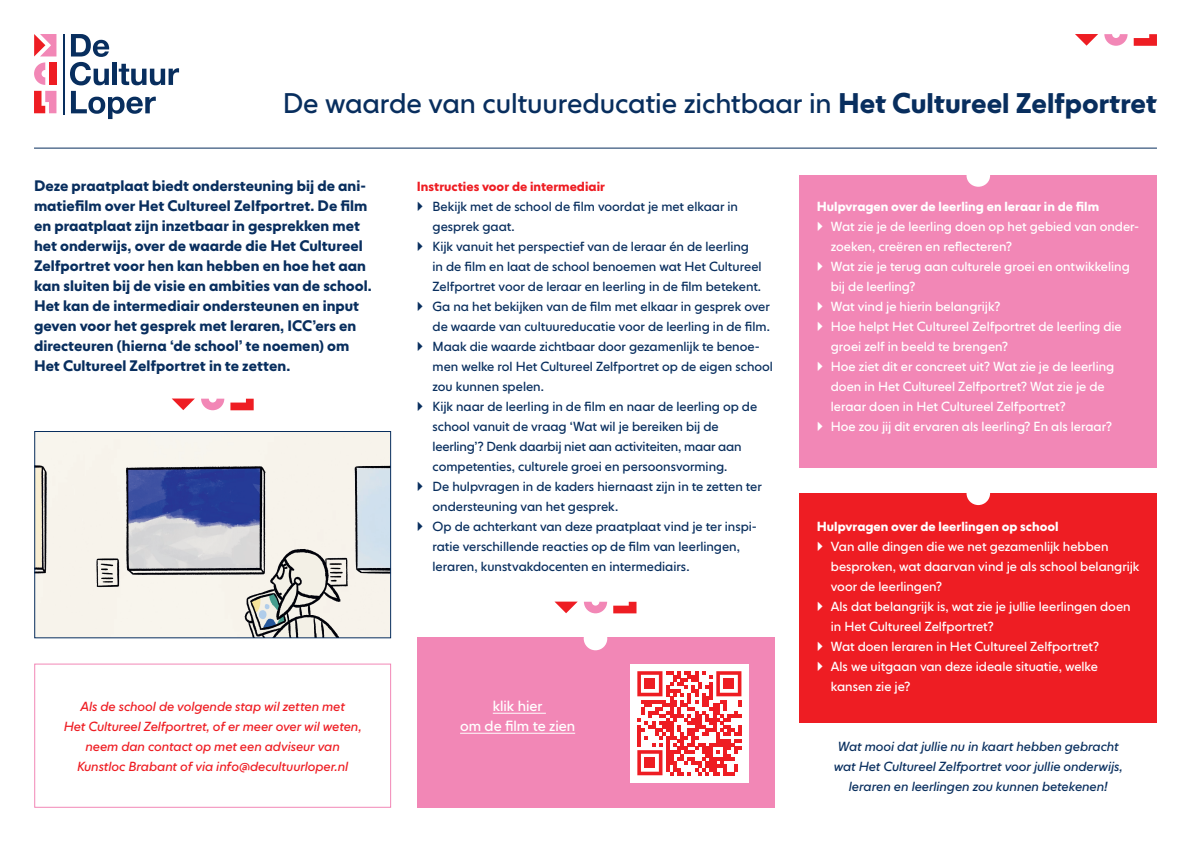
<style>
.page{position:relative;width:1191px;height:842px;background:#fff}
.page>*{position:absolute;margin:0;border:0;box-sizing:border-box;transform-origin:0 0}
.t1{font:28px "NEXT Book";letter-spacing:-.005em;color:#082e5e}
.t2{font:700 15px/20px "NEXT Book";letter-spacing:.005em;color:#082e5e}
.t3{font:14.5px/20px "NEXT Book";color:#fff;text-align:center}
.t4{font:13px/20px "NEXT Book";color:#082e5e}
.t5{font:13px/20px "NEXT Book";color:#fff}
.t6{font:italic 13px/20px "NEXT Book";color:#ee1d23;text-align:center}
.t7{font:italic 13px/20px "NEXT Book";color:#082e5e;text-align:center}
.t8{font:700 13px "NEXT Book";letter-spacing:.005em;color:#fff}
.t9{font:700 13px "NEXT Book";letter-spacing:.005em;color:#ee1d23}
.s1{font-weight:700}
</style>
<div class="page">
<img style="left:36px;top:433px;width:353px;height:203px">
<div style="left:34px;top:431px;width:357px;height:207px;border:1px solid #082e5e"></div>
<div style="left:799px;top:176px;width:358px;height:292px;background:#f287b6"></div>
<div style="left:966px;top:164px;width:24px;height:23px;background:#fff;border-radius:50%"></div>
<div style="left:799px;top:493px;width:358px;height:230px;background:#ee1d23"></div>
<div style="left:966px;top:481px;width:24px;height:24px;background:#fff;border-radius:50%"></div>
<div style="left:417px;top:638px;width:357px;height:170px;background:#f287b6"></div>
<div style="left:583px;top:627px;width:24px;height:23px;background:#fff;border-radius:50%"></div>
<div style="left:34px;top:664px;width:357px;height:144px;border:1px solid #f287b6"></div>
<svg style="left:630px;top:664px;width:118px;height:118px;background:#f79fa1"></svg>
<svg style="left:34px;top:34px;width:22px;height:22px"></svg>
<svg style="left:34px;top:91px;width:22px;height:22px"></svg>
<svg style="left:34px;top:62px;width:11px;height:23px"></svg>
<div style="left:49px;top:62px;width:7px;height:23px;background:#ee1d23"></div>
<svg style="left:70px;top:34px;width:39px;height:51px"></svg>
<div style="left:112px;top:62px;width:5px;height:23px;background:#082e5e"></div>
<svg style="left:119px;top:64px;width:60px;height:21px"></svg>
<svg style="left:71px;top:91px;width:85px;height:28px"></svg>
<hr style="left:63px;top:34px;width:1px;height:80px;background:#082e5e">
<hr style="left:34px;top:148px;width:1123px;height:1px;background:#082e5e">
<svg style="left:1075px;top:34px;width:23px;height:12px"></svg>
<svg style="left:1133px;top:34px;width:24px;height:12px"></svg>
<svg style="left:1104px;top:34px;width:23px;height:12px"></svg>
<svg style="left:172px;top:398px;width:23px;height:12px"></svg>
<svg style="left:230px;top:399px;width:24px;height:11px"></svg>
<svg style="left:201px;top:399px;width:23px;height:11px"></svg>
<svg style="left:555px;top:602px;width:23px;height:11px"></svg>
<svg style="left:613px;top:602px;width:23px;height:11px"></svg>
<svg style="left:584px;top:602px;width:23px;height:11px"></svg>
<hr style="left:493px;top:713px;width:53px;height:1px;background:#fff">
<hr style="left:460px;top:733px;width:115px;height:1px;background:#fff">
<h1 class="t1" style="left:283px;top:87px;width:875px">De waarde van cultuureducatie zichtbaar in <span class="s1">Het Cultureel Zelfportret</span></h1>
<p class="t2" style="left:34px;top:176px;width:339px">Deze praatplaat biedt ondersteuning bij de ani&shy;matiefilm over Het Cultureel Zelfportret. De film en praatplaat zijn inzetbaar in gesprekken met het onderwijs, over de waarde die Het Cultureel Zelfportret voor hen kan hebben en hoe het aan kan sluiten bij de visie en ambities van de school.<br>Het kan de intermediair ondersteunen en input geven voor het gesprek met leraren, ICC’ers en directeuren (hierna ‘de school’ te noemen) om Het Cultureel Zelfportret in te zetten.</p>
<p class="t9" style="left:417px;top:179px;width:190px">Instructies voor de intermediair</p>
<p class="t4" style="left:432px;top:197px;width:342px">Bekijk met de school de film voordat je met elkaar in gesprek gaat.<br>Kijk vanuit het perspectief van de leraar én de leerling<br>in de film en laat de school benoemen wat Het Cultureel Zelfportret voor de leraar en leerling in de film betekent.<br>Ga na het bekijken van de film met elkaar in gesprek over de waarde van cultuureducatie voor de leerling in de film.<br>Maak die waarde zichtbaar door gezamenlijk te benoe&shy;men welke rol Het Cultureel Zelfportret op de eigen school zou kunnen spelen.<br>Kijk naar de leerling in de film en naar de leerling op de school vanuit de vraag ‘Wat wil je bereiken bij de leerling’? Denk daarbij niet aan activiteiten, maar aan competenties, culturele groei en persoonsvorming.<br>De hulpvragen in de kaders hiernaast zijn in te zetten ter ondersteuning van het gesprek.<br>Op de achterkant van deze praatplaat vind je ter inspi&shy;ratie verschillende reacties op de film van leerlingen, leraren, kunstvakdocenten en intermediairs.</p>
<p class="t8" style="left:816px;top:199px;width:284px">Hulpvragen over de leerling en leraar in de film</p>
<p class="t5" style="left:831px;top:217px;width:310px">Wat zie je de leerling doen op het gebied van onder&shy;zoeken, creëren en reflecteren?<br>Wat zie je terug aan culturele groei en ontwikkeling bij de leerling?<br>Wat vind je hierin belangrijk?<br>Hoe helpt Het Cultureel Zelfportret de leerling die groei zelf in beeld te brengen?<br>Hoe ziet dit er concreet uit? Wat zie je de leerling doen in Het Cultureel Zelfportret? Wat zie je de leraar doen in Het Cultureel Zelfportret?<br>Hoe zou jij dit ervaren als leerling? En als leraar?</p>
<p class="t8" style="left:816px;top:519px;width:243px">Hulpvragen over de leerlingen op school</p>
<p class="t5" style="left:831px;top:537px;width:310px">Van alle dingen die we net gezamenlijk hebben besproken, wat daarvan vind je als school belangrijk voor de leerlingen?<br>Als dat belangrijk is, wat zie je jullie leerlingen doen in Het Cultureel Zelfportret?<br>Wat doen leraren in Het Cultureel Zelfportret?<br>Als we uitgaan van deze ideale situatie, welke kansen zie je?</p>
<p class="t6" style="left:64px;top:697px;width:299px">Als de school de volgende stap wil zetten met<br>Het Cultureel Zelfportret, of er meer over wil weten, neem dan contact op met een adviseur van Kunstloc Brabant of via info@decultuurloper.nl</p>
<p class="t3" style="left:460px;top:696px;width:117px">klik hier<br>om de film te zien</p>
<p class="t7" style="left:833px;top:737px;width:290px">Wat mooi dat jullie nu in kaart hebben gebracht wat Het Cultureel Zelfportret voor jullie onderwijs, leraren en leerlingen zou kunnen betekenen!</p>
</div>
